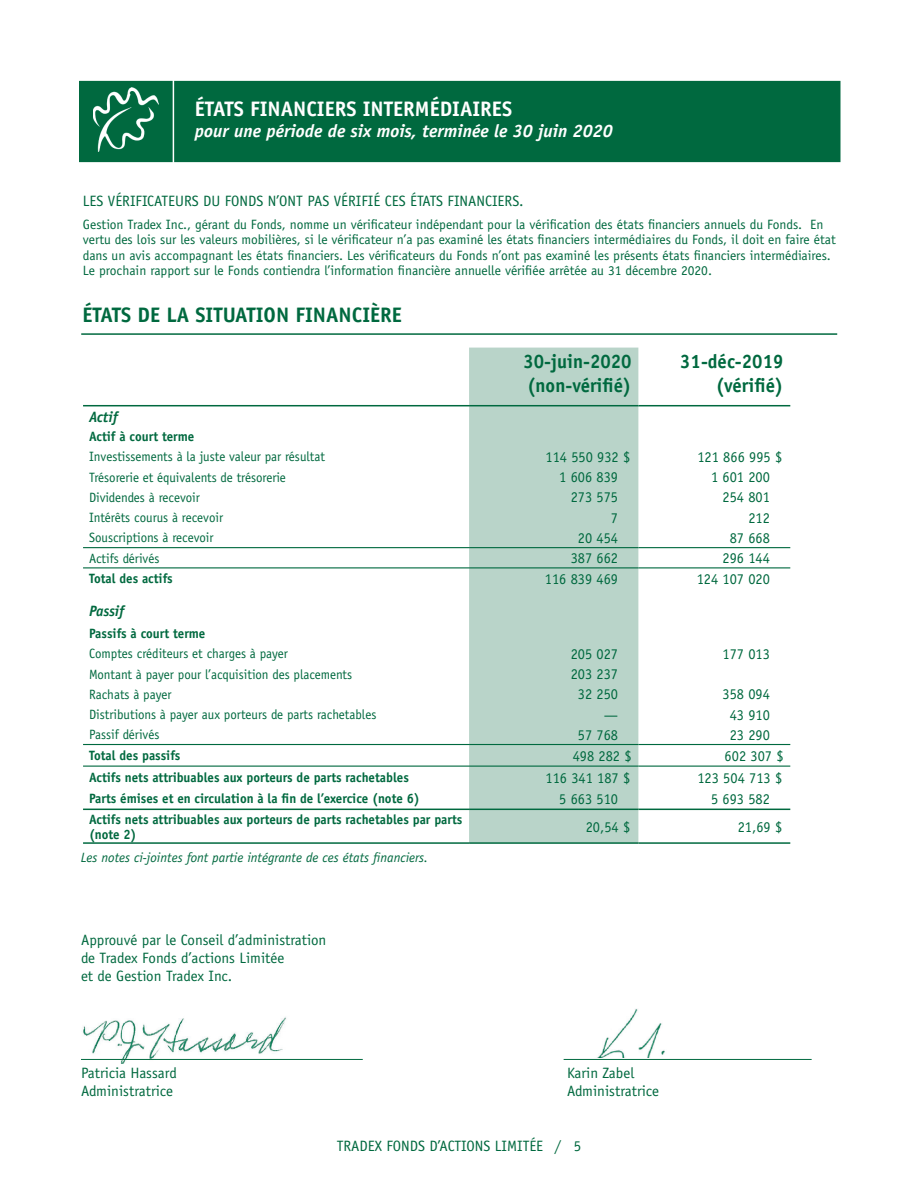
<style>
.page{position:relative;width:918px;height:1188px;background:#fff}
.page>*{position:absolute;margin:0;border:0;box-sizing:border-box;transform-origin:0 0}
.t1{font:700 21px "Officina Sans Std";color:#fff}
.t2{font:700 21px "Officina Sans Std";color:#00693f}
.t3{font:700 19.5px/24px "Officina Sans Std";color:#00693f;scale:.96 1}
.t4{font:italic 700 18px "Officina Sans Std";color:#fff}
.t5{font:15px/18px "Officina Sans Std";color:#00693f}
.t6{font:15px "Officina Sans Std";color:#00693f;scale:.96 1}
.t7{font:italic 700 15px "Officina Sans Std";color:#00693f;scale:.96 1}
.t8{font:13.5px/15.5px "Officina Sans Std";color:#00693f}
.t9{font:13.5px "Officina Sans Std";color:#00693f;scale:.96 1}
.t10{font:700 13.5px/15px "Officina Sans Std";color:#00693f;scale:.96 1}
.t11{font:italic 13.5px "Officina Sans Std";color:#00693f}
</style>
<div class="page">
<img style="left:81px;top:1016px;width:216px;height:48px">
<img style="left:597px;top:1008px;width:68px;height:50px">
<hr style="left:81px;top:1059px;width:282px;height:1px;background:#00693f">
<hr style="left:564px;top:1059px;width:248px;height:1px;background:#00693f">
<div style="left:80px;top:81px;width:760px;height:81px;background:#00693f"></div>
<img style="left:93px;top:88px;width:66px;height:64px">
<hr style="left:173px;top:78px;width:1px;height:89px;background:#fff">
<hr style="left:81px;top:333px;width:756px;height:2px;background:#00693f">
<div style="left:469px;top:348px;width:169px;height:494px;background:#b9d4c9"></div>
<hr style="left:83px;top:405px;width:386px;height:1px;background:#00693f">
<hr style="left:469px;top:405px;width:169px;height:1px;background:#00693f">
<hr style="left:638px;top:405px;width:152px;height:1px;background:#00693f">
<hr style="left:83px;top:547px;width:386px;height:1px;background:#00693f">
<hr style="left:469px;top:547px;width:169px;height:1px;background:#00693f">
<hr style="left:638px;top:547px;width:152px;height:1px;background:#00693f">
<hr style="left:83px;top:567px;width:386px;height:1px;background:#00693f">
<hr style="left:469px;top:567px;width:169px;height:1px;background:#00693f">
<hr style="left:638px;top:567px;width:152px;height:1px;background:#00693f">
<hr style="left:83px;top:744px;width:386px;height:1px;background:#00693f">
<hr style="left:469px;top:744px;width:169px;height:1px;background:#00693f">
<hr style="left:638px;top:744px;width:152px;height:1px;background:#00693f">
<hr style="left:83px;top:766px;width:386px;height:1px;background:#00693f">
<hr style="left:469px;top:766px;width:169px;height:1px;background:#00693f">
<hr style="left:638px;top:766px;width:152px;height:1px;background:#00693f">
<hr style="left:83px;top:809px;width:386px;height:1px;background:#00693f">
<hr style="left:469px;top:809px;width:169px;height:1px;background:#00693f">
<hr style="left:638px;top:809px;width:152px;height:1px;background:#00693f">
<hr style="left:83px;top:842px;width:386px;height:2px;background:#00693f">
<hr style="left:469px;top:842px;width:169px;height:2px;background:#00693f">
<hr style="left:638px;top:842px;width:152px;height:2px;background:#00693f">
<h1 class="t1" style="left:195px;top:96px;width:319px">ÉTATS FINANCIERS INTERMÉDIAIRES</h1>
<h3 class="t4" style="left:195px;top:120px;width:420px">pour une période de six mois, terminée le 30 juin 2020</h3>
<p class="t5" style="left:83px;top:192px;width:442px">LES VÉRIFICATEURS DU FONDS N’ONT PAS VÉRIFIÉ CES ÉTATS FINANCIERS.</p>
<p class="t8" style="left:83px;top:217px;width:754px">Gestion Tradex Inc., gérant du Fonds, nomme un vérificateur indépendant pour la vérification des états financiers annuels du Fonds. En vertu des lois sur les valeurs mobilières, si le vérificateur n’a pas examiné les états financiers intermédiaires du Fonds, il doit en faire état dans un avis accompagnant les états financiers. Les vérificateurs du Fonds n’ont pas examiné les présents états financiers intermédiaires.<br>Le prochain rapport sur le Fonds contiendra l’information financière annuelle vérifiée arrêtée au 31 décembre 2020.</p>
<h1 class="t2" style="left:82px;top:302px;width:321px">ÉTATS DE LA SITUATION FINANCIÈRE</h1>
<h2 class="t3" style="left:523px;top:349px;width:114px">30-juin-2020 (non-vérifié)</h2>
<h2 class="t3" style="left:680px;top:349px;width:109px;text-align:right">31-déc-2019 (vérifié)</h2>
<p class="t7" style="left:89px;top:408px;width:32px">Actif</p>
<p class="t10" style="left:89px;top:429px;width:111px">Actif à court terme</p>
<p class="t9" style="left:89px;top:449px;width:247px">Investissements à la juste valeur par résultat</p>
<p class="t6" style="left:546px;top:448px;width:90px">114 550 932 $</p>
<p class="t6" style="left:697px;top:448px;width:90px">121 866 995 $</p>
<p class="t9" style="left:89px;top:469px;width:207px">Trésorerie et équivalents de trésorerie</p>
<p class="t6" style="left:559px;top:468px;width:63px">1 606 839</p>
<p class="t6" style="left:711px;top:468px;width:63px">1 601 200</p>
<p class="t9" style="left:89px;top:489px;width:117px">Dividendes à recevoir</p>
<p class="t6" style="left:571px;top:489px;width:51px">273 575</p>
<p class="t6" style="left:723px;top:489px;width:51px">254 801</p>
<p class="t9" style="left:89px;top:510px;width:141px">Intérêts courus à recevoir</p>
<p class="t6" style="left:611px;top:509px;width:9px">7</p>
<p class="t6" style="left:748px;top:509px;width:24px">212</p>
<p class="t9" style="left:89px;top:530px;width:131px">Souscriptions à recevoir</p>
<p class="t6" style="left:578px;top:529px;width:43px">20 454</p>
<p class="t6" style="left:730px;top:529px;width:43px">87 668</p>
<p class="t9" style="left:89px;top:550px;width:75px">Actifs dérivés</p>
<p class="t6" style="left:571px;top:549px;width:51px">387 662</p>
<p class="t6" style="left:723px;top:549px;width:51px">296 144</p>
<p class="t10" style="left:89px;top:571px;width:89px">Total des actifs</p>
<p class="t6" style="left:545px;top:570px;width:78px">116 839 469</p>
<p class="t6" style="left:697px;top:570px;width:78px">124 107 020</p>
<p class="t7" style="left:89px;top:602px;width:38px">Passif</p>
<p class="t10" style="left:89px;top:626px;width:123px">Passifs à court terme</p>
<p class="t9" style="left:89px;top:646px;width:209px">Comptes créditeurs et charges à payer</p>
<p class="t6" style="left:571px;top:645px;width:51px">205 027</p>
<p class="t6" style="left:723px;top:645px;width:51px">177 013</p>
<p class="t9" style="left:89px;top:666px;width:276px">Montant à payer pour l’acquisition des placements</p>
<p class="t6" style="left:571px;top:665px;width:51px">203 237</p>
<p class="t9" style="left:89px;top:686px;width:88px">Rachats à payer</p>
<p class="t6" style="left:578px;top:685px;width:43px">32 250</p>
<p class="t6" style="left:723px;top:685px;width:51px">358 094</p>
<p class="t9" style="left:89px;top:707px;width:301px">Distributions à payer aux porteurs de parts rachetables</p>
<p class="t6" style="left:604px;top:706px;width:17px">—</p>
<p class="t6" style="left:730px;top:706px;width:43px">43 910</p>
<p class="t9" style="left:89px;top:727px;width:75px">Passif dérivés</p>
<p class="t6" style="left:578px;top:726px;width:43px">57 768</p>
<p class="t6" style="left:730px;top:726px;width:43px">23 290</p>
<p class="t10" style="left:89px;top:748px;width:97px">Total des passifs</p>
<p class="t6" style="left:573px;top:747px;width:63px">498 282 $</p>
<p class="t6" style="left:725px;top:747px;width:63px">602 307 $</p>
<p class="t10" style="left:89px;top:770px;width:335px">Actifs nets attribuables aux porteurs de parts rachetables</p>
<p class="t6" style="left:546px;top:769px;width:90px">116 341 187 $</p>
<p class="t6" style="left:697px;top:769px;width:90px">123 504 713 $</p>
<p class="t10" style="left:89px;top:791px;width:346px">Parts émises et en circulation à la fin de l’exercice (note 6)</p>
<p class="t6" style="left:559px;top:790px;width:63px">5 663 510</p>
<p class="t6" style="left:711px;top:790px;width:63px">5 693 582</p>
<p class="t10" style="left:89px;top:811px;width:390px">Actifs nets attribuables aux porteurs de parts rachetables par parts (note 2)</p>
<p class="t6" style="left:586px;top:818px;width:48px">20,54 $</p>
<p class="t6" style="left:738px;top:818px;width:48px">21,69 $</p>
<p class="t11" style="left:81px;top:849px;width:349px">Les notes ci-jointes font partie intégrante de ces états financiers.</p>
<p class="t5" style="left:81px;top:930px;width:247px">Approuvé par le Conseil d’administration de Tradex Fonds d’actions Limitée<br>et de Gestion Tradex Inc.</p>
<p class="t5" style="left:81px;top:1064px;width:97px">Patricia Hassard</p>
<p class="t5" style="left:567px;top:1064px;width:69px">Karin Zabel</p>
<p class="t5" style="left:81px;top:1082px;width:94px">Administratrice</p>
<p class="t5" style="left:567px;top:1082px;width:94px">Administratrice</p>
<p class="t5" style="left:337px;top:1137px;width:246px">TRADEX FONDS D’ACTIONS LIMITÉE / 5</p>
</div>
